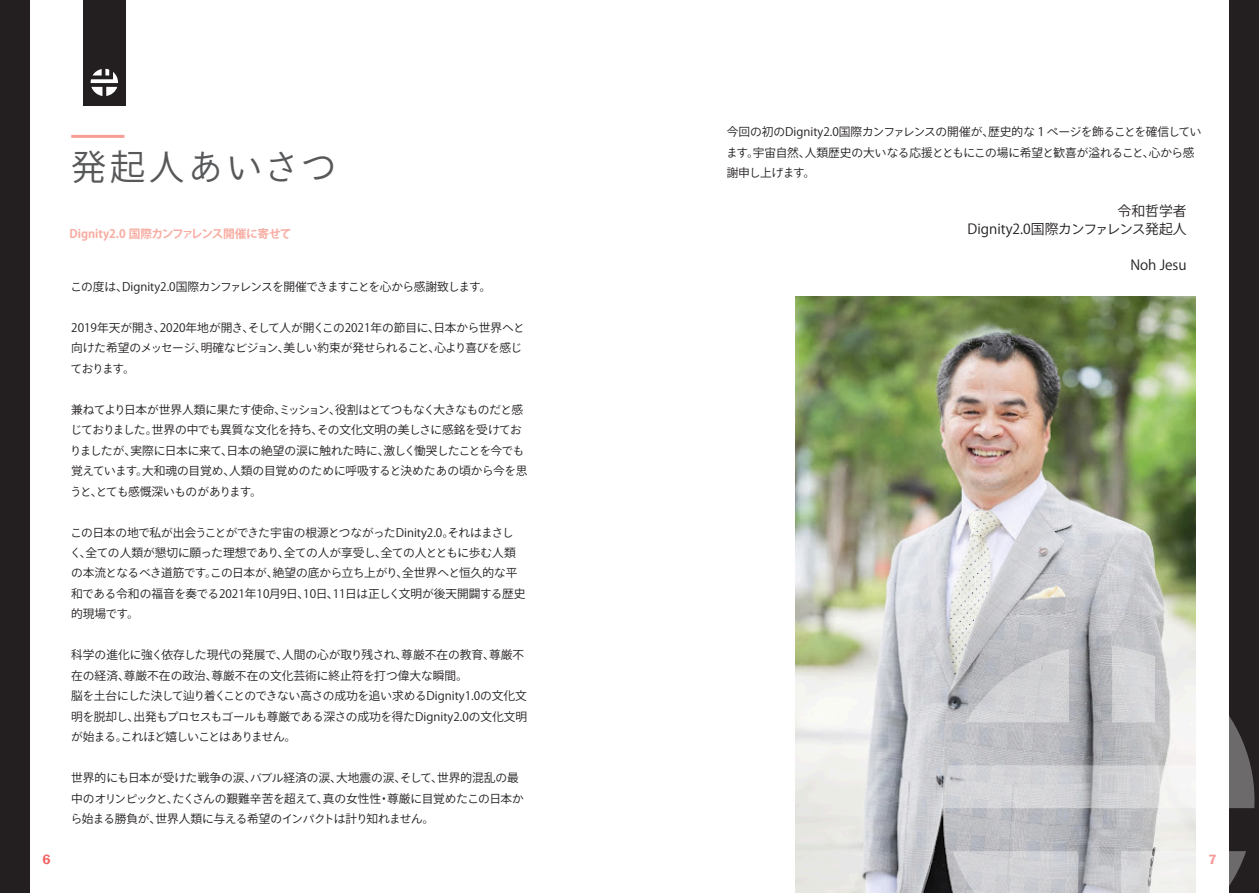
<style>
.page{position:relative;width:1259px;height:893px;background:#fff}
.page>*{position:absolute;margin:0;border:0;box-sizing:border-box;transform-origin:0 0}
.t1{font:35.1px "Ryo Gothic Plus N";letter-spacing:.11em;color:#57585a}
.t2{font:13.8px/18px "Ryo Gothic Plus N";color:#231f20;text-align:right}
.t3{font:600 13.8px "Franklin Gothic";color:#f16163}
.t4{font:11.7px/20.4px "Ryo Gothic Plus N";letter-spacing:-.02em;color:#231f20}
.t5{font:11.7px/20.4px "Ryo Gothic Plus N";color:#231f20}
.t6{font:11.7px "Ryo Gothic Plus N";letter-spacing:-.045em;color:#231f20}
.t7{font:700 11.7px "Koz Go Pr 6 N";letter-spacing:-.02em;color:#f8ada3}
</style>
<div class="page">
<div style="left:83px;top:0;width:43px;height:105px;background:#231f20"></div>
<div style="left:0;top:0;width:30px;height:893px;background:#231f20"></div>
<div style="left:1229px;top:0;width:30px;height:893px;background:#231f20"></div>
<svg style="left:91px;top:69px;width:27px;height:27px"></svg>
<hr style="left:71px;top:135px;width:53px;height:3px;background:#f69e94">
<img style="left:796px;top:297px;width:399px;height:596px">
<svg style="left:944px;top:646px;width:310px;height:162px"></svg>
<svg style="left:1121px;top:851px;width:125px;height:42px"></svg>
<svg style="left:952px;top:851px;width:126px;height:42px;background:#cccdd1"></svg>
<h1 class="t1" style="left:71px;top:145px;width:267px">発起人あいさつ</h1>
<p class="t7" style="left:69px;top:228px;width:224px">Dignity2.0 国際カンファレンス開催に寄せて</p>
<p class="t6" style="left:70px;top:279px;width:422px">この度は、Dignity2.0国際カンファレンスを開催できますことを心から感謝致します。</p>
<p class="t4" style="left:71px;top:318px;width:456px">2019年天が開き、2020年地が開き、そして人が開くこの2021年の節目に、日本から世界へと向けた希望のメッセージ、明確なビジョン、美しい約束が発せられること、心より喜びを感じております。</p>
<p class="t4" style="left:70px;top:400px;width:459px">兼ねてより日本が世界人類に果たす使命、ミッション、役割はとてつもなく大きなものだと感じておりました。世界の中でも異質な文化を持ち、その文化文明の美しさに感銘を受けておりましたが、実際に日本に来て、日本の絶望の涙に触れた時に、激しく慟哭したことを今でも覚えています。大和魂の目覚め、人類の目覚めのために呼吸すると決めたあの頃から今を思うと、とても感慨深いものがあります。</p>
<p class="t4" style="left:70px;top:522px;width:457px">この日本の地で私が出会うことができた宇宙の根源とつながったDinity2.0。それはまさしく、全ての人類が懇切に願った理想であり、全ての人が享受し、全ての人とともに歩む人類の本流となるべき道筋です。この日本が、絶望の底から立ち上がり、全世界へと恒久的な平和である令和の福音を奏でる2021年10月9日、10日、11日は正しく文明が後天開闢する歴史的現場です。</p>
<p class="t5" style="left:71px;top:645px;width:457px">科学の進化に強く依存した現代の発展で、人間の心が取り残され、尊厳不在の教育、尊厳不在の経済、尊厳不在の政治、尊厳不在の文化芸術に終止符を打つ偉大な瞬間。<br>脳を土台にした決して辿り着くことのできない高さの成功を追い求めるDignity1.0の文化文明を脱却し、出発もプロセスもゴールも尊厳である深さの成功を得たDignity2.0の文化文明が始まる。これほど嬉しいことはありません。</p>
<p class="t4" style="left:71px;top:768px;width:455px">世界的にも日本が受けた戦争の涙、バブル経済の涙、大地震の涙、そして、世界的混乱の最中のオリンピックと、たくさんの艱難辛苦を超えて、真の女性性・尊厳に目覚めたこの日本から始まる勝負が、世界人類に与える希望のインパクトは計り知れません。</p>
<p class="t4" style="left:726px;top:122px;width:477px">今回の初のDignity2.0国際カンファレンスの開催が、歴史的な１ページを飾ることを確信しています。宇宙自然、人類歴史の大いなる応援とともにこの場に希望と歓喜が溢れること、心から感謝申し上げます。</p>
<p class="t2" style="left:967px;top:202px;width:221px">令和哲学者<br>Dignity2.0国際カンファレンス発起人</p>
<p class="t2" style="left:1130px;top:256px;width:58px">Noh Jesu</p>
<p class="t3" style="left:43px;top:851px;width:10px">6</p>
<p class="t3" style="left:1208px;top:851px;width:10px">7</p>
</div>
